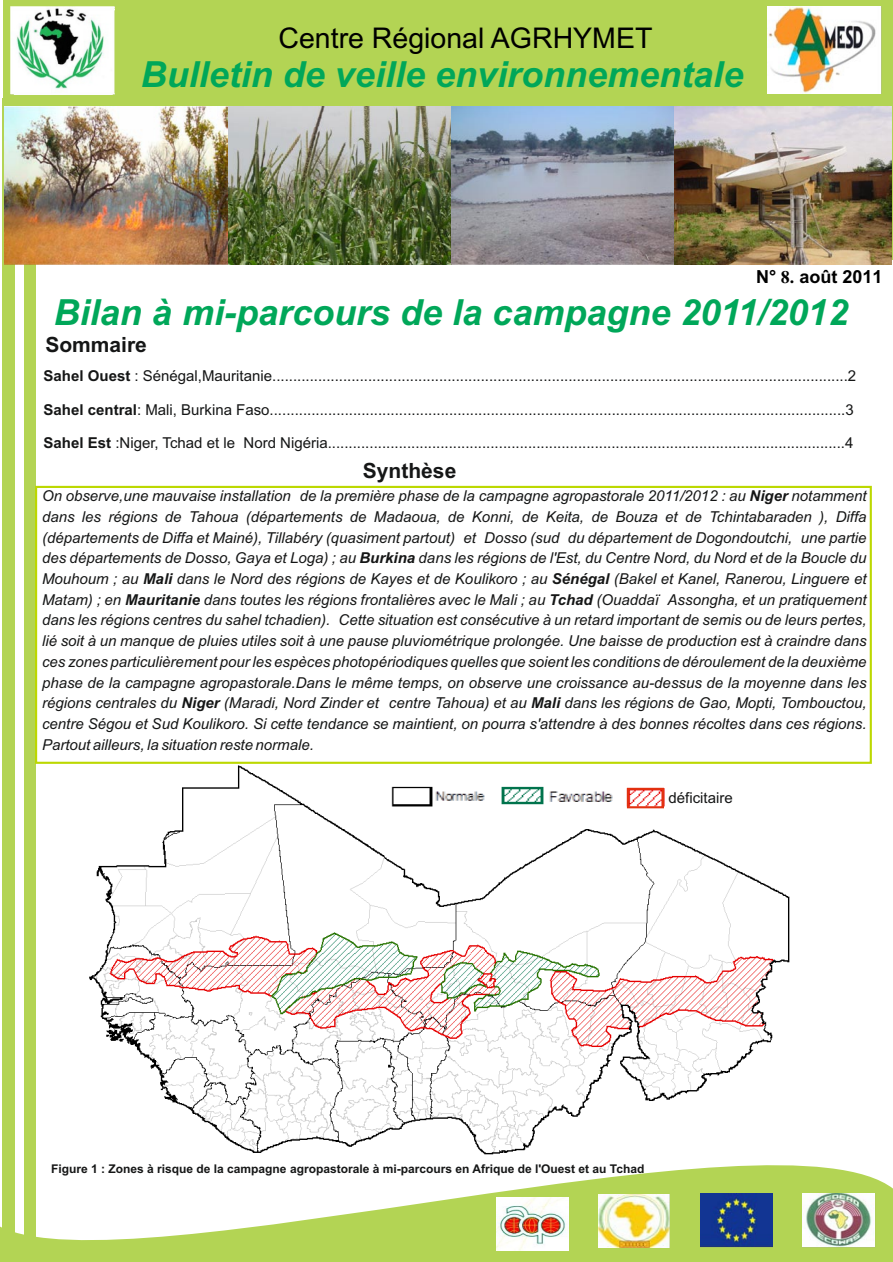
<style>
.page{position:relative;width:893px;height:1262px;background:#fff}
.page>*{position:absolute;margin:0;border:0;box-sizing:border-box;transform-origin:0 0}
.t1{font:italic 700 36px "Arial";color:#00a759}
.t2{font:28.5px "Arial";color:#000}
.t3{font:700 21px "Arial";color:#151616}
.t4{font:700 18px "Arial";color:#000}
.t5{font:italic 15px/20.7px "Arial";color:#151616;text-align:justify}
.t6{font:15px "Arial";color:#151616}
.t7{font:700 12px "Arial";color:#151616}
.s1{font-family:"Times New Roman"}
.s2{font-weight:700}
</style>
<div class="page">
<div style="left:3px;top:0;width:890px;height:151px;background:#b3d454"></div>
<img style="left:767px;top:7px;width:114px;height:86px">
<img style="left:11px;top:7px;width:104px;height:87px">
<svg style="left:0;top:1101px;width:893px;height:161px"></svg>
<div style="left:3px;top:98px;width:12px;height:1158px;background:#b3d454"></div>
<div style="left:24px;top:147px;width:12px;height:1109px;background:#b3d454"></div>
<img style="left:4px;top:107px;width:887px;height:157px">
<img style="left:598px;top:1194px;width:73px;height:53px">
<img style="left:700px;top:1193px;width:72px;height:54px">
<img style="left:802px;top:1193px;width:73px;height:54px">
<img style="left:496px;top:1197px;width:73px;height:53px">
<img style="left:82px;top:765px;width:720px;height:389px">
<img style="left:370px;top:772px;width:393px;height:53px">
<div style="left:668px;top:791px;width:68px;height:19px;background:#fff"></div>
<div style="left:627px;top:787px;width:37px;height:21px;border:2px solid #e23110"></div>
<div style="left:35px;top:486px;width:836px;height:278px;border:2px solid #bcd800"></div>
<h2 class="t2" style="left:278px;top:27px;width:375px">Centre Régional AGRHYMET</h2>
<h1 class="t1" style="left:141px;top:61px;width:604px">Bulletin de veille environnementale</h1>
<p class="t4" style="left:756px;top:270px;width:128px">N° <span class="s1">8.</span> août 2011</p>
<h1 class="t1" style="left:54px;top:298px;width:795px">Bilan à mi-parcours de la campagne 2011/2012</h1>
<h3 class="t3" style="left:45px;top:337px;width:103px">Sommaire</h3>
<p class="t6" style="left:44px;top:370px;width:814px"><span class="s2">Sahel Ouest</span> : Sénégal,Mauritanie..........................................................................................................................................2</p>
<p class="t6" style="left:44px;top:404px;width:811px"><span class="s2">Sahel central</span>: Mali, Burkina Faso..........................................................................................................................................3</p>
<p class="t6" style="left:44px;top:437px;width:811px"><span class="s2">Sahel Est</span> :Niger, Tchad et le Nord Nigéria............................................................................................................................4</p>
<h3 class="t3" style="left:363px;top:462px;width:95px">Synthèse</h3>
<p class="t5" style="left:42px;top:487px;width:826px">On observe,une mauvaise installation de la première phase de la campagne agropastorale 2011/2012 : au <span class="s2">Niger</span> notamment dans les régions de Tahoua (départements de Madaoua, de Konni, de Keita, de Bouza et de Tchintabaraden ), Diffa (départements de Diffa et Mainé), Tillabéry (quasiment partout) et Dosso (sud du département de Dogondoutchi, une partie des départements de Dosso, Gaya et Loga) ; au <span class="s2">Burkina</span> dans les régions de l'Est, du Centre Nord, du Nord et de la Boucle du Mouhoum ; au <span class="s2">Mali</span> dans le Nord des régions de Kayes et de Koulikoro ; au <span class="s2">Sénégal</span> (Bakel et Kanel, Ranerou, Linguere et Matam) ; en <span class="s2">Mauritanie</span> dans toutes les régions frontalières avec le Mali ; au <span class="s2">Tchad</span> (Ouaddaï Assongha, et un pratiquement dans les régions centres du sahel tchadien). Cette situation est consécutive à un retard important de semis ou de leurs pertes, lié soit à un manque de pluies utiles soit à une pause pluviométrique prolongée. Une baisse de production est à craindre dans ces zones particulièrement pour les espèces photopériodiques quelles que soient les conditions de déroulement de la deuxième phase de la campagne agropastorale.Dans le même temps, on observe une croissance au-dessus de la moyenne dans les régions centrales du <span class="s2">Niger</span> (Maradi, Nord Zinder et centre Tahoua) et au <span class="s2">Mali</span> dans les régions de Gao, Mopti, Tombouctou, centre Ségou et Sud Koulikoro. Si cette tendance se maintient, on pourra s'attendre à des bonnes récoltes dans ces régions.<br>Partout ailleurs, la situation reste normale.</p>
<p class="t6" style="left:668px;top:792px;width:66px">déficitaire</p>
<p class="t7" style="left:51px;top:1164px;width:595px">Figure 1 : Zones à risque de la campagne agropastorale à mi-parcours en Afrique de l'Ouest et au Tchad</p>
</div>
